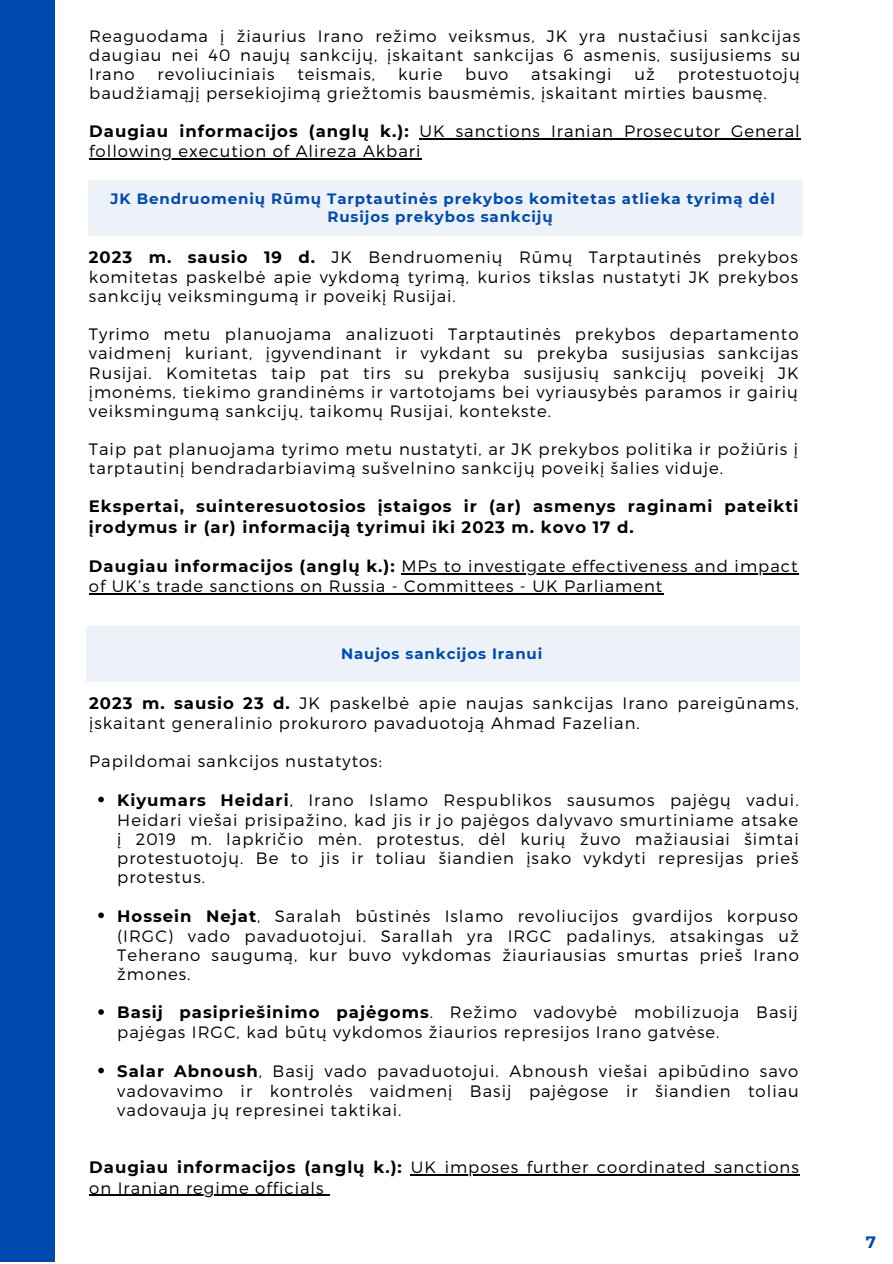
<style>
.page{position:relative;width:893px;height:1264px;background:#fff}
.page>*{position:absolute;margin:0;border:0;box-sizing:border-box;transform-origin:0 0}
.t1{font:300 16.5px/19px "Montserrat";letter-spacing:.06em;color:#000}
.t2{font:700 16.5px/20.2px "Montserrat";letter-spacing:.06em;color:#000}
.t3{font:700 16.5px "Montserrat";color:#004aad}
.t4{font:700 15px/18px "Montserrat";letter-spacing:.06em;color:#004aad;text-align:center}
.s1{font-weight:700}
</style>
<div class="page">
<hr style="left:401px;top:573px;width:397px;height:1px;background:#000">
<hr style="left:89px;top:593px;width:574px;height:1px;background:#000">
<hr style="left:419px;top:138px;width:381px;height:1px;background:#000">
<hr style="left:89px;top:158px;width:332px;height:2px;background:#000">
<div style="left:89px;top:180px;width:713px;height:55px;background:#edf2f9"></div>
<div style="left:0;top:0;width:54px;height:1261px;background:#004aad"></div>
<div style="left:87px;top:626px;width:712px;height:55px;background:#edf2f9"></div>
<svg style="left:98px;top:796px;width:6px;height:6px"></svg>
<svg style="left:98px;top:912px;width:6px;height:6px"></svg>
<svg style="left:98px;top:1009px;width:6px;height:5px"></svg>
<svg style="left:98px;top:1067px;width:6px;height:6px"></svg>
<hr style="left:411px;top:1174px;width:388px;height:1px;background:#000">
<hr style="left:89px;top:1194px;width:235px;height:1px;background:#000">
<p class="t1" style="left:89px;top:25px;width:712px;text-align:justify">Reaguodama į žiaurius Irano režimo veiksmus, JK yra nustačiusi sankcijas daugiau nei 40 naujų sankcijų, įskaitant sankcijas 6 asmenis, susijusiems su Irano</p>
<p class="t1" style="left:157px;top:63px;width:118px">revoliuciniais</p>
<p class="t1" style="left:297px;top:63px;width:79px">teismais,</p>
<p class="t1" style="left:398px;top:63px;width:46px">kurie</p>
<p class="t1" style="left:465px;top:63px;width:45px">buvo</p>
<p class="t1" style="left:531px;top:63px;width:82px">atsakingi</p>
<p class="t1" style="left:634px;top:63px;width:22px">už</p>
<p class="t1" style="left:89px;top:63px;width:711px;text-indent:588px">protestuotojų baudžiamąjį persekiojimą griežtomis bausmėmis, įskaitant mirties bausmę.</p>
<p class="t1" style="left:89px;top:120px;width:712px;line-height:20.2px"><span class="s1">Daugiau informacijos (anglų k.):</span> UK sanctions Iranian Prosecutor General following execution of Alireza Akbari</p>
<p class="t4" style="left:110px;top:190px;width:665px">JK Bendruomenių Rūmų Tarptautinės prekybos komitetas atlieka tyrimą dėl<br>Rusijos prekybos sankcijų</p>
<p class="t1" style="left:89px;top:246px;width:710px;line-height:19.6px;text-align:justify"><span class="s1">2023 m. sausio 19 d.</span> JK Bendruomenių Rūmų Tarptautinės prekybos komitetas paskelbė apie vykdomą tyrimą, kurios tikslas nustatyti JK prekybos sankcijų veiksmingumą ir poveikį Rusijai.</p>
<p class="t1" style="left:89px;top:324px;width:711px;text-align:justify">Tyrimo metu planuojama analizuoti Tarptautinės prekybos departamento vaidmenį kuriant, įgyvendinant ir vykdant su prekyba susijusias sankcijas Rusijai. Komitetas taip pat tirs su prekyba susijusių sankcijų poveikį JK įmonėms, tiekimo grandinėms ir vartotojams bei vyriausybės paramos ir gairių veiksmingumą sankcijų, taikomų Rusijai, kontekste.</p>
<p class="t1" style="left:89px;top:439px;width:710px">Taip pat planuojama tyrimo metu nustatyti, ar JK prekybos politika ir požiūris į tarptautinį bendradarbiavimą sušvelnino sankcijų poveikį šalies viduje.</p>
<p class="t2" style="left:89px;top:496px;width:711px">Ekspertai, suinteresuotosios įstaigos ir (ar) asmenys raginami pateikti įrodymus ir (ar) informaciją tyrimui iki 2023 m. kovo 17 d.</p>
<p class="t1" style="left:89px;top:555px;width:710px;line-height:20.2px"><span class="s1">Daugiau informacijos (anglų k.):</span> MPs to investigate effectiveness and impact of UK’s trade sanctions on Russia - Committees - UK Parliament</p>
<p class="t4" style="left:341px;top:644px;width:203px">Naujos sankcijos Iranui</p>
<p class="t1" style="left:89px;top:692px;width:710px;line-height:20.2px"><span class="s1">2023 m. sausio 23 d.</span> JK paskelbė apie naujas sankcijas Irano pareigūnams, įskaitant generalinio prokuroro pavaduotoją Ahmad Fazelian.</p>
<p class="t1" style="left:89px;top:751px;width:294px">Papildomai sankcijos nustatytos:</p>
<p class="t1" style="left:117px;top:789px;width:683px;text-align:justify"><span class="s1">Kiyumars Heidari</span>, Irano Islamo Respublikos sausumos pajėgų vadui.<br>Heidari viešai prisipažino, kad jis ir jo pajėgos dalyvavo smurtiniame atsake į 2019 m. lapkričio mėn. protestus, dėl kurių žuvo mažiausiai šimtai protestuotojų. Be to jis ir toliau šiandien įsako vykdyti represijas prieš protestus.</p>
<p class="t1" style="left:117px;top:905px;width:683px;line-height:19.5px;text-align:justify"><span class="s1">Hossein Nejat</span>, Saralah būstinės Islamo revoliucijos gvardijos korpuso (IRGC) vado pavaduotojui. Sarallah yra IRGC padalinys, atsakingas už Teherano saugumą, kur buvo vykdomas žiauriausias smurtas prieš Irano žmones.</p>
<p class="t1" style="left:117px;top:1001px;width:682px;line-height:20.2px"><span class="s1">Basij pasipriešinimo pajėgoms</span>. Režimo vadovybė mobilizuoja Basij pajėgas IRGC, kad būtų vykdomos žiaurios represijos Irano gatvėse.</p>
<p class="t1" style="left:117px;top:1060px;width:683px;line-height:19.6px;text-align:justify"><span class="s1">Salar Abnoush</span>, Basij vado pavaduotojui. Abnoush viešai apibūdino savo vadovavimo ir kontrolės vaidmenį Basij pajėgose ir šiandien toliau vadovauja jų represinei taktikai.</p>
<p class="t1" style="left:89px;top:1156px;width:711px;line-height:20.2px"><span class="s1">Daugiau informacijos (anglų k.):</span> UK imposes further coordinated sanctions on Iranian regime officials</p>
<p class="t3" style="left:865px;top:1231px;width:12px">7</p>
</div>
